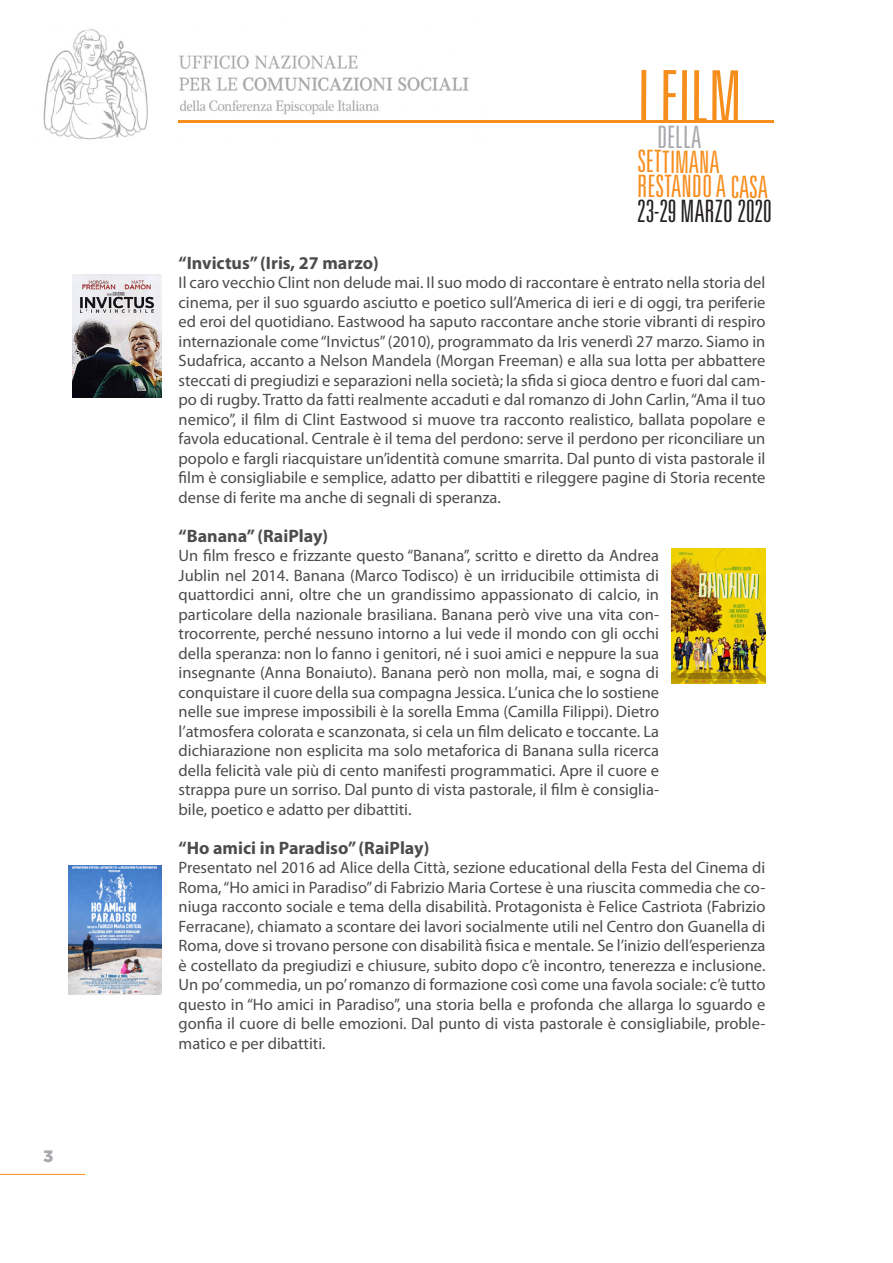
<style>
.page{position:relative;width:893px;height:1263px;background:#fff}
.page>*{position:absolute;margin:0;border:0;box-sizing:border-box;transform-origin:0 0}
.Testo_11_FILM{font:300 ultra-condensed 72px "Univers LT";color:#f68e1e}
.Testo_11_FILM-2{font:300 ultra-condensed 30.9px/24.8px "Univers LT";letter-spacing:-.005em;color:#f68e1e}
.Testo_11_FILM-3{font:300 ultra-condensed 30.9px "Univers LT";letter-spacing:-.005em;color:#231f20}
.Testo_11_FILM-4{font:300 ultra-condensed 30.9px "Univers LT";letter-spacing:-.005em;color:#a8a9ad}
._11_bold{font:700 18px "Myriad Pro";color:#4b4c4d}
.Testo_11_FILM-5{font:16.5px/19.5px "Myriad Pro";color:#4b4c4d;text-align:justify}
.Testo_11_FILM_meno_2{font:16.5px/19.5px "Myriad Pro";color:#4b4c4d;text-align:justify}
.t1{font:900 16.5px "Gotham";color:#a8a9ad}
</style>
<div class="page">
<hr style="left:0;top:1174px;width:85px;height:1px;background:#f68e1e">
<img style="left:43px;top:29px;width:445px;height:111px">
<hr style="left:179px;top:120px;width:595px;height:2px;background:#f68e1e">
<img style="left:671px;top:549px;width:94px;height:135px">
<img style="left:73px;top:274px;width:88px;height:124px">
<img style="left:68px;top:865px;width:93px;height:129px">
<p class="t1" style="left:43px;top:1147px;width:12px">3</p>
<p class="Testo_11_FILM" style="left:638px;top:56px;width:105px">I FILM</p>
<p class="Testo_11_FILM-4" style="left:657px;top:120px;width:46px">DELLA</p>
<p class="Testo_11_FILM-2" style="left:637px;top:149px;width:132px">SETTIMANA<br>RESTANDO A CASA</p>
<p class="Testo_11_FILM-3" style="left:637px;top:194px;width:136px">23-29 MARZO 2020</p>
<p class="_11_bold" style="left:179px;top:251px;width:202px">“Invictus” (Iris, 27 marzo)</p>
<p class="Testo_11_FILM-5" style="left:179px;top:273px;width:588px">Il caro vecchio Clint non delude mai. Il suo modo di raccontare è entrato nella storia del cinema, per il suo sguardo asciutto e poetico sull’America di ieri e di oggi, tra periferie ed eroi del quotidiano. Eastwood ha saputo raccontare anche storie vibranti di respiro internazionale come “Invictus” (2010), programmato da Iris venerdì 27 marzo. Siamo in Sudafrica, accanto a Nelson Mandela (Morgan Freeman) e alla sua lotta per abbattere steccati di pregiudizi e separazioni nella società; la sfida si gioca dentro e fuori dal cam&shy;po di rugby. Tratto da fatti realmente accaduti e dal romanzo di John Carlin, “Ama il tuo nemico”, il film di Clint Eastwood si muove tra racconto realistico, ballata popolare e favola educational. Centrale è il tema del perdono: serve il perdono per riconciliare un popolo e fargli riacquistare un’identità comune smarrita. Dal punto di vista pastorale il film è consigliabile e semplice, adatto per dibattiti e rileggere pagine di Storia recente dense di ferite ma anche di segnali di speranza.</p>
<p class="_11_bold" style="left:179px;top:524px;width:151px">“Banana” (RaiPlay)</p>
<p class="Testo_11_FILM_meno_2" style="left:179px;top:546px;width:482px">Un film fresco e frizzante questo “Banana”, scritto e diretto da Andrea Jublin nel 2014. Banana (Marco Todisco) è un irriducibile ottimista di quattordici anni, oltre che un grandissimo appassionato di calcio, in particolare della nazionale brasiliana. Banana però vive una vita con&shy;trocorrente, perché nessuno intorno a lui vede il mondo con gli occhi della speranza: non lo fanno i genitori, né i suoi amici e neppure la sua insegnante (Anna Bonaiuto). Banana però non molla, mai, e sogna di conquistare il cuore della sua compagna Jessica. L’unica che lo sostiene nelle sue imprese impossibili è la sorella Emma (Camilla Filippi). Dietro l’atmosfera colorata e scanzonata, si cela un film delicato e toccante. La dichiarazione non esplicita ma solo metaforica di Banana sulla ricerca della felicità vale più di cento manifesti programmatici. Apre il cuore e strappa pure un sorriso. Dal punto di vista pastorale, il film è consiglia&shy;bile, poetico e adatto per dibattiti.</p>
<p class="_11_bold" style="left:179px;top:836px;width:252px">“Ho amici in Paradiso” (RaiPlay)</p>
<p class="Testo_11_FILM-5" style="left:179px;top:858px;width:588px">Presentato nel 2016 ad Alice della Città, sezione educational della Festa del Cinema di Roma, “Ho amici in Paradiso” di Fabrizio Maria Cortese è una riuscita commedia che co&shy;niuga racconto sociale e tema della disabilità. Protagonista è Felice Castriota (Fabrizio Ferracane), chiamato a scontare dei lavori socialmente utili nel Centro don Guanella di Roma, dove si trovano persone con disabilità fisica e mentale. Se l’inizio dell’esperienza è costellato da pregiudizi e chiusure, subito dopo c’è incontro, tenerezza e inclusione.<br>Un po’ commedia, un po’ romanzo di formazione così come una favola sociale: c’è tutto questo in “Ho amici in Paradiso”, una storia bella e profonda che allarga lo sguardo e gonfia il cuore di belle emozioni. Dal punto di vista pastorale è consigliabile, proble&shy;matico e per dibattiti.</p>
</div>
